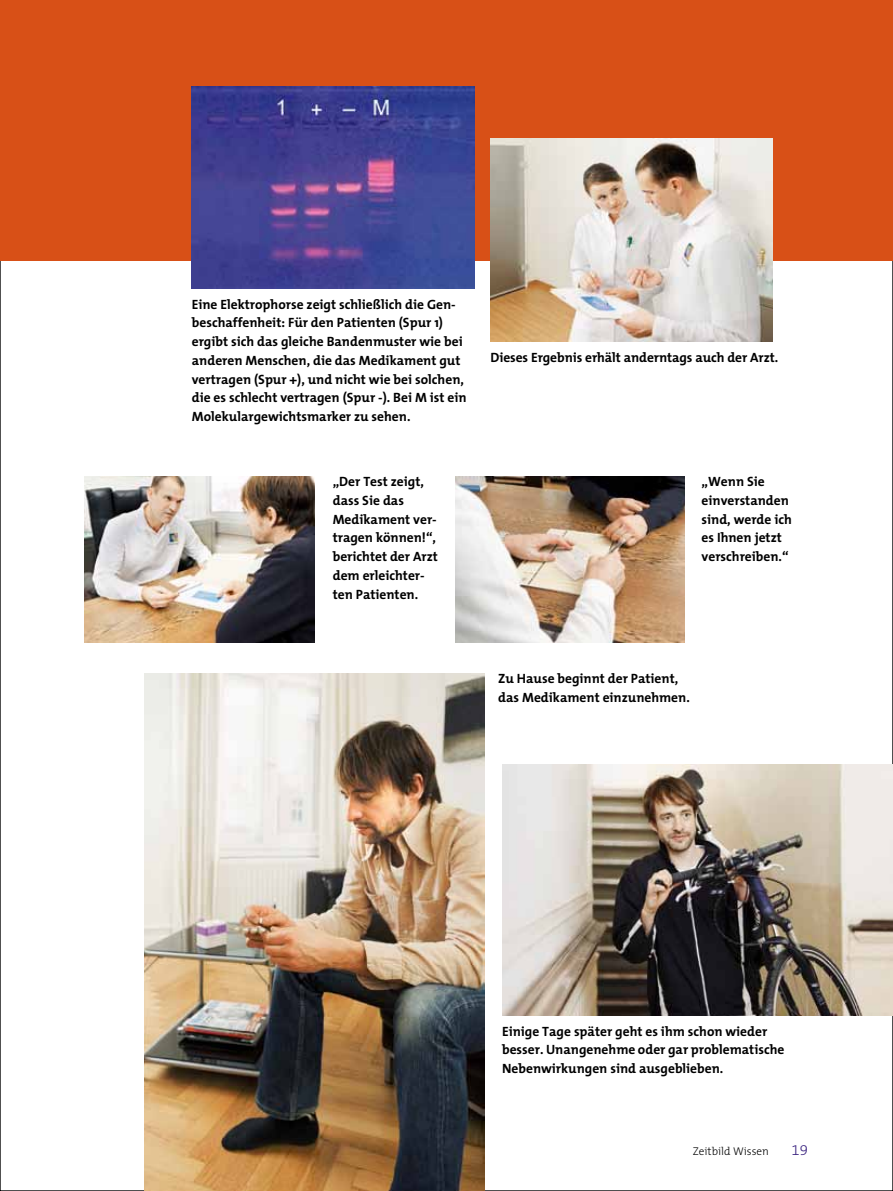
<style>
.page{position:relative;width:893px;height:1191px;background:#fff}
.page>*{position:absolute;margin:0;border:0;box-sizing:border-box;transform-origin:0 0}
.t1{font:300 15px "The Mix B3";color:#3e2782}
.t2{font:700 13.5px/18.8px "The Mix";color:#000}
.t3{font:300 11.25px "The Mix";color:#000}
</style>
<div class="page">
<div style="left:0;top:0;width:893px;height:260px;background:#d85017"></div>
<img style="left:144px;top:673px;width:340px;height:517px">
<img style="left:192px;top:86px;width:282px;height:203px">
<img style="left:490px;top:138px;width:283px;height:204px">
<img style="left:502px;top:764px;width:391px;height:251px">
<img style="left:85px;top:476px;width:229px;height:166px">
<img style="left:455px;top:476px;width:230px;height:166px">
<p class="t2" style="left:192px;top:294px;width:276px">Eine Elektrophorse zeigt schließlich die Gen&shy;beschaffenheit: Für den Patienten (Spur 1) ergibt sich das gleiche Bandenmuster wie bei anderen Menschen, die das Medikament gut vertragen (Spur +), und nicht wie bei solchen, die es schlecht vertragen (Spur -). Bei M ist ein Molekulargewichtsmarker zu sehen.</p>
<p class="t2" style="left:490px;top:348px;width:289px">Dieses Ergebnis erhält anderntags auch der Arzt.</p>
<p class="t2" style="left:333px;top:472px;width:107px">„Der Test zeigt, dass Sie das<br>Medikament ver&shy;tragen können!“, berichtet der Arzt dem erleichter&shy;ten Patienten.</p>
<p class="t2" style="left:702px;top:472px;width:92px">„Wenn Sie einverstanden sind, werde ich es Ihnen jetzt verschreiben.“</p>
<p class="t2" style="left:498px;top:669px;width:193px">Zu Hause beginnt der Patient, das Medikament einzunehmen.</p>
<p class="t2" style="left:502px;top:1021px;width:284px">Einige Tage später geht es ihm schon wieder besser. Unangenehme oder gar problematische<br>Nebenwirkungen sind ausgeblieben.</p>
<p class="t3" style="left:693px;top:1142px;width:78px">Zeitbild Wissen</p>
<p class="t1" style="left:791px;top:1142px;width:18px">19</p>
</div>
